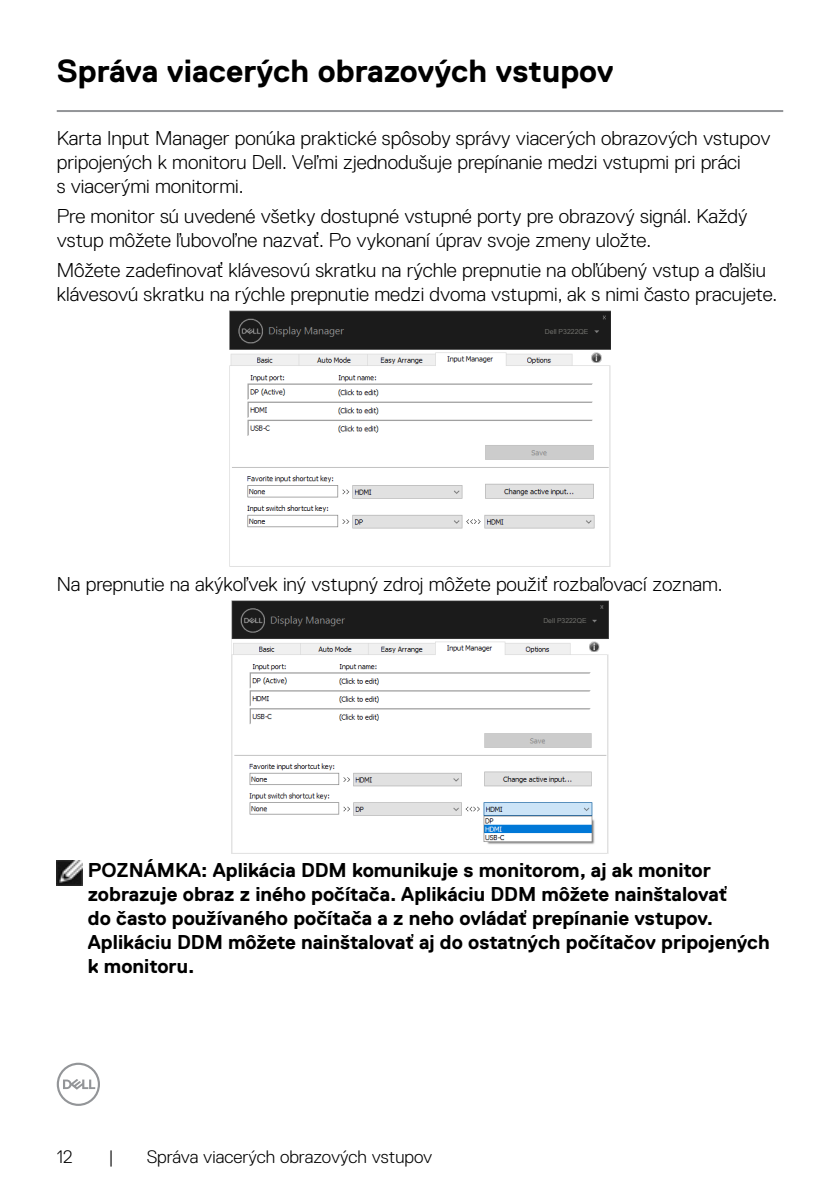
<style>
.page{position:relative;width:840px;height:1191px;background:#fff}
.page>*{position:absolute;margin:0;border:0;box-sizing:border-box;transform-origin:0 0}
.t1{font:700 32px "Dell Replica";color:#000}
.t2{font:300 20px/24px "Dell Replica";color:#000}
.t3{font:700 20px/24px "Dell Replica";color:#000}
.t4{font:300 18px "Dell Replica";color:#000}
.t5{font:6.8px "Microsoft Sans Serif";color:#6f6f6b}
</style>
<div class="page">
<svg style="left:57px;top:1062px;width:43px;height:44px"></svg>
<hr style="left:57px;top:110px;width:725px;height:2px;background:#939598">
<img style="left:229px;top:310px;width:381px;height:257px">
<div style="left:533px;top:327px;width:58px;height:9px;background:#1b1b1b"></div>
<img style="left:231px;top:600px;width:377px;height:253px">
<div style="left:532px;top:616px;width:57px;height:10px;background:#1b1b1b"></div>
<img style="left:57px;top:860px;width:25px;height:26px">
<h1 class="t1" style="left:57px;top:53px;width:558px">Správa viacerých obrazových vstupov</h1>
<p class="t2" style="left:57px;top:127px;width:714px">Karta Input Manager ponúka praktické spôsoby správy viacerých obrazových vstupov pripojených k monitoru Dell. Veľmi zjednodušuje prepínanie medzi vstupmi pri práci<br>s viacerými monitormi.</p>
<p class="t2" style="left:57px;top:204px;width:691px">Pre monitor sú uvedené všetky dostupné vstupné porty pre obrazový signál. Každý vstup môžete ľubovoľne nazvať. Po vykonaní úprav svoje zmeny uložte.</p>
<p class="t2" style="left:57px;top:258px;width:721px">Môžete zadefinovať klávesovú skratku na rýchle prepnutie na obľúbený vstup a ďalšiu klávesovú skratku na rýchle prepnutie medzi dvoma vstupmi, ak s nimi často pracujete.</p>
<p class="t5" style="left:544px;top:327px;width:45px">Dell P3222QE</p>
<p class="t2" style="left:57px;top:572px;width:667px">Na prepnutie na akýkoľvek iný vstupný zdroj môžete použiť rozbaľovací zoznam.</p>
<p class="t5" style="left:543px;top:616px;width:45px">Dell P3222QE</p>
<p class="t3" style="left:88px;top:858px;width:683px">POZNÁMKA: Aplikácia DDM komunikuje s monitorom, aj ak monitor zobrazuje obraz z iného počítača. Aplikáciu DDM môžete nainštalovať<br>do často používaného počítača a z neho ovládať prepínanie vstupov.<br>Aplikáciu DDM môžete nainštalovať aj do ostatných počítačov pripojených k monitoru.</p>
<p class="t4" style="left:57px;top:1146px;width:17px">12</p>
<p class="t4" style="left:109px;top:1146px;width:7px">|</p>
<p class="t4" style="left:147px;top:1146px;width:287px">Správa viacerých obrazových vstupov</p>
</div>
